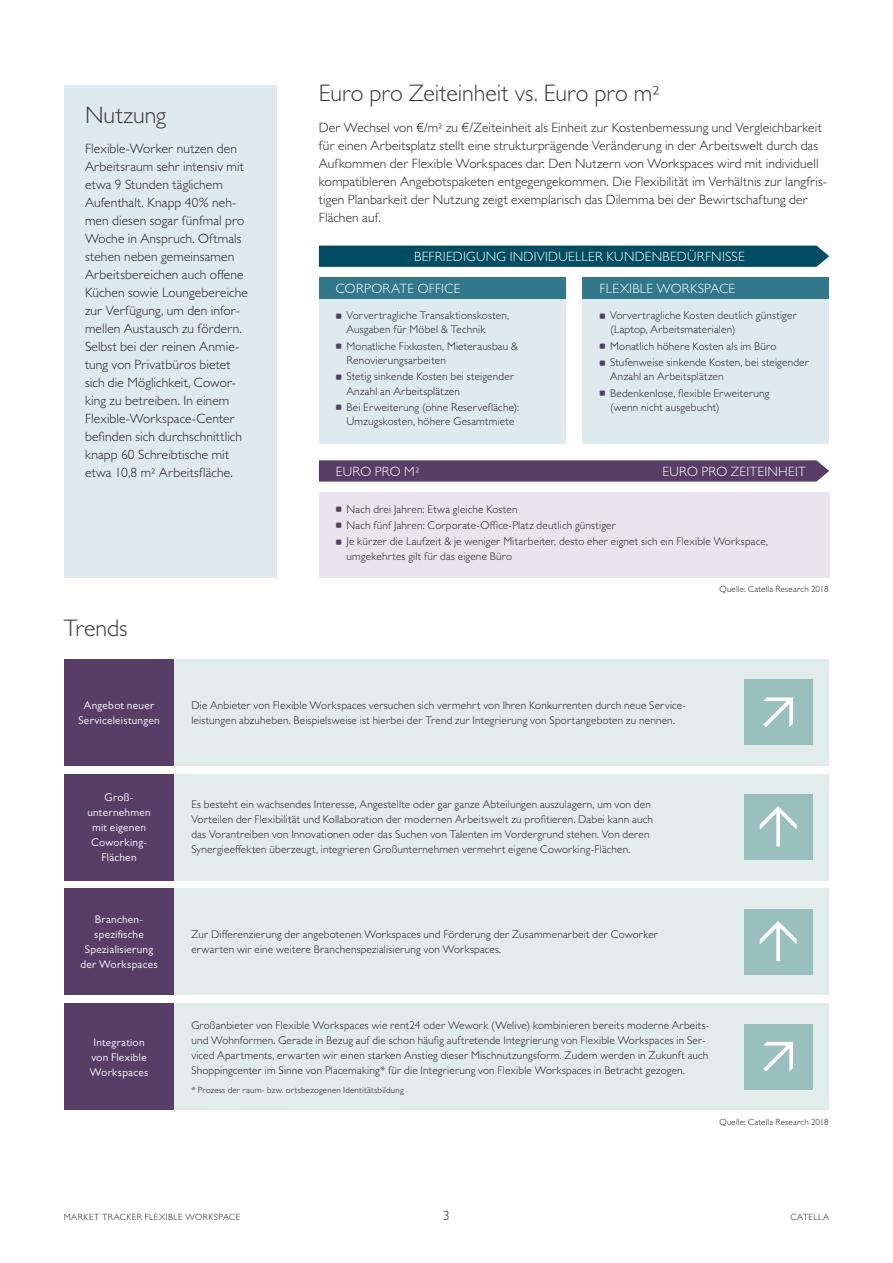
<style>
.page{position:relative;width:893px;height:1263px;background:#fff}
.page>*{position:absolute;margin:0;border:0;box-sizing:border-box;transform-origin:0 0}
.Rubrik_4{font:300 24px "Gill Sans MT Pro";letter-spacing:-.005em;color:#3e3936}
.Brödtext{font:300 13.5px/18px "Gill Sans MT Pro";letter-spacing:.01em;color:#231f20}
.Heading_box{font:300 13.5px "Gill Sans MT Pro";letter-spacing:.02em;color:#fff}
.Brödtext-2{font:300 11.25px/14.2px "Gill Sans MT Pro";letter-spacing:.015em;color:#231f20}
.Brödtext-3{font:11.25px/15px "Gill Sans MT Pro";letter-spacing:.025em;color:#fff;text-align:center}
.Fotnot{font:300 9px "Gill Sans MT Pro";letter-spacing:.025em;color:#231f20}
.Fotnot-2{font:300 9px "Gill Sans MT Pro";letter-spacing:.05em;color:#231f20}
.s1{font-family:"LF Times";font-weight:400;color:#563e66}
</style>
<div class="page">
<div style="left:64px;top:85px;width:212px;height:492px;background:#dfeaee"></div>
<div style="left:319px;top:299px;width:247px;height:144px;background:#dfeaee"></div>
<div style="left:583px;top:299px;width:246px;height:144px;background:#dfeaee"></div>
<div style="left:319px;top:492px;width:510px;height:85px;background:#e8e5ed"></div>
<div style="left:319px;top:277px;width:247px;height:22px;background:#32788b"></div>
<div style="left:319px;top:246px;width:510px;height:21px;background:#004c62"></div>
<svg style="left:319px;top:460px;width:510px;height:22px;background:#5d466c"></svg>
<div style="left:583px;top:277px;width:246px;height:22px;background:#32788b"></div>
<div style="left:64px;top:659px;width:110px;height:106px;background:#563e66"></div>
<div style="left:174px;top:659px;width:655px;height:106px;background:#e2ecea"></div>
<div style="left:64px;top:774px;width:110px;height:106px;background:#563e66"></div>
<div style="left:174px;top:774px;width:655px;height:106px;background:#e2ecea"></div>
<div style="left:64px;top:889px;width:110px;height:106px;background:#563e66"></div>
<div style="left:174px;top:889px;width:655px;height:106px;background:#e2ecea"></div>
<div style="left:64px;top:1003px;width:110px;height:107px;background:#563e66"></div>
<div style="left:174px;top:1003px;width:655px;height:107px;background:#e2ecea"></div>
<div style="left:744px;top:679px;width:68px;height:66px;background:#9ac0bd"></div>
<svg style="left:763px;top:697px;width:30px;height:30px"></svg>
<div style="left:744px;top:794px;width:68px;height:66px;background:#9ac0bd"></div>
<svg style="left:760px;top:806px;width:37px;height:40px"></svg>
<div style="left:744px;top:909px;width:68px;height:66px;background:#9ac0bd"></div>
<svg style="left:760px;top:921px;width:37px;height:40px"></svg>
<div style="left:744px;top:1024px;width:68px;height:66px;background:#9ac0bd"></div>
<svg style="left:763px;top:1042px;width:30px;height:29px"></svg>
<p class="Rubrik_4" style="left:85px;top:100px;width:83px">Nutzung</p>
<p class="Brödtext" style="left:85px;top:140px;width:164px">Flexible-Worker nutzen den<br>Arbeitsraum sehr intensiv mit etwa 9 Stunden täglichem<br>Aufenthalt. Knapp 40% neh&shy;men diesen sogar fünfmal pro<br>Woche in Anspruch. Oftmals stehen neben gemeinsamen<br>Arbeitsbereichen auch offene<br>Küchen sowie Loungebereiche zur Verfügung, um den infor&shy;mellen Austausch zu fördern.<br>Selbst bei der reinen Anmie&shy;tung von Privatbüros bietet sich die Möglichkeit, Cowor&shy;king zu betreiben. In einem<br>Flexible-Workspace-Center befinden sich durchschnittlich knapp 60 Schreibtische mit etwa 10,8 m² Arbeitsfläche.</p>
<p class="Rubrik_4" style="left:64px;top:614px;width:65px">Trends</p>
<p class="Rubrik_4" style="left:319px;top:79px;width:343px">Euro pro Zeiteinheit vs. Euro pro m²</p>
<p class="Brödtext" style="left:319px;top:118px;width:509px">Der Wechsel von €/m² zu €/Zeiteinheit als Einheit zur Kostenbemessung und Vergleichbarkeit für einen Arbeitsplatz stellt eine strukturprägende Veränderung in der Arbeitswelt durch das Aufkommen der Flexible Workspaces dar. Den Nutzern von Workspaces wird mit individuell kompatibleren Angebotspaketen entgegengekommen. Die Flexibilität im Verhältnis zur langfris&shy;tigen Planbarkeit der Nutzung zeigt exemplarisch das Dilemma bei der Bewirtschaftung der Flächen auf.</p>
<p class="Heading_box" style="left:414px;top:248px;width:332px">BEFRIEDIGUNG INDIVIDUELLER KUNDENBEDÜRFNISSE</p>
<p class="Heading_box" style="left:336px;top:280px;width:126px">CORPORATE OFFICE</p>
<p class="Brödtext-2" style="left:347px;top:308px;width:164px;text-indent:-11px"><span class="s1">•</span> Vorvertragliche Transaktionskosten,<br>Ausgaben für Möbel &amp; Technik</p>
<p class="Brödtext-2" style="left:347px;top:339px;width:173px;text-indent:-11px"><span class="s1">•</span> Monatliche Fixkosten, Mieterausbau &amp;<br>Renovierungsarbeiten</p>
<p class="Brödtext-2" style="left:347px;top:369px;width:169px;text-indent:-11px"><span class="s1">•</span> Stetig sinkende Kosten bei steigender<br>Anzahl an Arbeitsplätzen</p>
<p class="Brödtext-2" style="left:336px;top:400px;width:185px;text-align:center"><span class="s1">•</span> Bei Erweiterung (ohne Reservefläche):<br>Umzugskosten, höhere Gesamtmiete</p>
<p class="Heading_box" style="left:600px;top:280px;width:137px">FLEXIBLE WORKSPACE</p>
<p class="Brödtext-2" style="left:610px;top:308px;width:188px;text-indent:-11px"><span class="s1">•</span> Vorvertragliche Kosten deutlich günstiger (Laptop, Arbeitsmaterialen)</p>
<p class="Brödtext-2" style="left:600px;top:339px;width:178px"><span class="s1">•</span> Monatlich höhere Kosten als im Büro</p>
<p class="Brödtext-2" style="left:610px;top:355px;width:200px;text-indent:-11px"><span class="s1">•</span> Stufenweise sinkende Kosten, bei steigender<br>Anzahl an Arbeitsplätzen</p>
<p class="Brödtext-2" style="left:610px;top:386px;width:161px;text-indent:-11px"><span class="s1">•</span> Bedenkenlose, flexible Erweiterung (wenn nicht ausgebucht)</p>
<p class="Heading_box" style="left:336px;top:463px;width:85px">EURO PRO M²</p>
<p class="Heading_box" style="left:663px;top:463px;width:145px">EURO PRO ZEITEINHEIT</p>
<p class="Brödtext-2" style="left:336px;top:502px;width:183px"><span class="s1">•</span> Nach drei Jahren: Etwa gleiche Kosten</p>
<p class="Brödtext-2" style="left:336px;top:518px;width:282px"><span class="s1">•</span> Nach fünf Jahren: Corporate-Office-Platz deutlich günstiger</p>
<p class="Brödtext-2" style="left:347px;top:534px;width:423px;text-indent:-11px"><span class="s1">•</span> Je kürzer die Laufzeit &amp; je weniger Mitarbeiter, desto eher eignet sich ein Flexible Workspace, umgekehrtes gilt für das eigene Büro</p>
<p class="Fotnot" style="left:719px;top:583px;width:110px">Quelle: Catella Research 2018</p>
<p class="Brödtext-3" style="left:78px;top:697px;width:83px">Angebot neuer<br>Serviceleistungen</p>
<p class="Brödtext-2" style="left:191px;top:697px;width:496px;line-height:15px">Die Anbieter von Flexible Workspaces versuchen sich vermehrt von Ihren Konkurrenten durch neue Service&shy;leistungen abzuheben. Beispielsweise ist hierbei der Trend zur Integrierung von Sportangeboten zu nennen.</p>
<p class="Brödtext-3" style="left:87px;top:789px;width:65px">Groß&shy;unternehmen mit eigenen<br>Coworking-<br>Flächen</p>
<p class="Brödtext-2" style="left:191px;top:797px;width:463px;line-height:15px">Es besteht ein wachsendes Interesse, Angestellte oder gar ganze Abteilungen auszulagern, um von den Vorteilen der Flexibilität und Kollaboration der modernen Arbeitswelt zu profitieren. Dabei kann auch das Vorantreiben von Innovationen oder das Suchen von Talenten im Vordergrund stehen. Von deren Synergieeffekten überzeugt, integrieren Großunternehmen vermehrt eigene Coworking-Flächen.</p>
<p class="Brödtext-3" style="left:80px;top:912px;width:79px">Branchen&shy;spezifische<br>Spezialisierung der Workspaces</p>
<p class="Brödtext-3" style="left:90px;top:1034px;width:60px">Integration von Flexible<br>Workspaces</p>
<p class="Brödtext-2" style="left:191px;top:927px;width:468px;line-height:15px">Zur Differenzierung der angebotenen Workspaces und Förderung der Zusammenarbeit der Coworker erwarten wir eine weitere Branchenspezialisierung von Workspaces.</p>
<p class="Brödtext-2" style="left:191px;top:1017px;width:519px;line-height:15px">Großanbieter von Flexible Workspaces wie rent24 oder Wework (Welive) kombinieren bereits moderne Arbeits&shy;und Wohnformen. Gerade in Bezug auf die schon häufig auftretende Integrierung von Flexible Workspaces in Ser&shy;viced Apartments, erwarten wir einen starken Anstieg dieser Mischnutzungsform. Zudem werden in Zukunft auch Shoppingcenter im Sinne von Placemaking* für die Integrierung von Flexible Workspaces in Betracht gezogen.</p>
<p class="Fotnot" style="left:191px;top:1084px;width:214px">* Prozess der raum- bzw. ortsbezogenen Identitätsbildung</p>
<p class="Fotnot" style="left:719px;top:1116px;width:110px">Quelle: Catella Research 2018</p>
<p class="Fotnot-2" style="left:64px;top:1212px;width:178px">MARKET TRACKER FLEXIBLE WORKSPACE</p>
<p class="Brödtext" style="left:443px;top:1207px;width:8px">3</p>
<p class="Fotnot-2" style="left:791px;top:1212px;width:40px">CATELLA</p>
</div>
